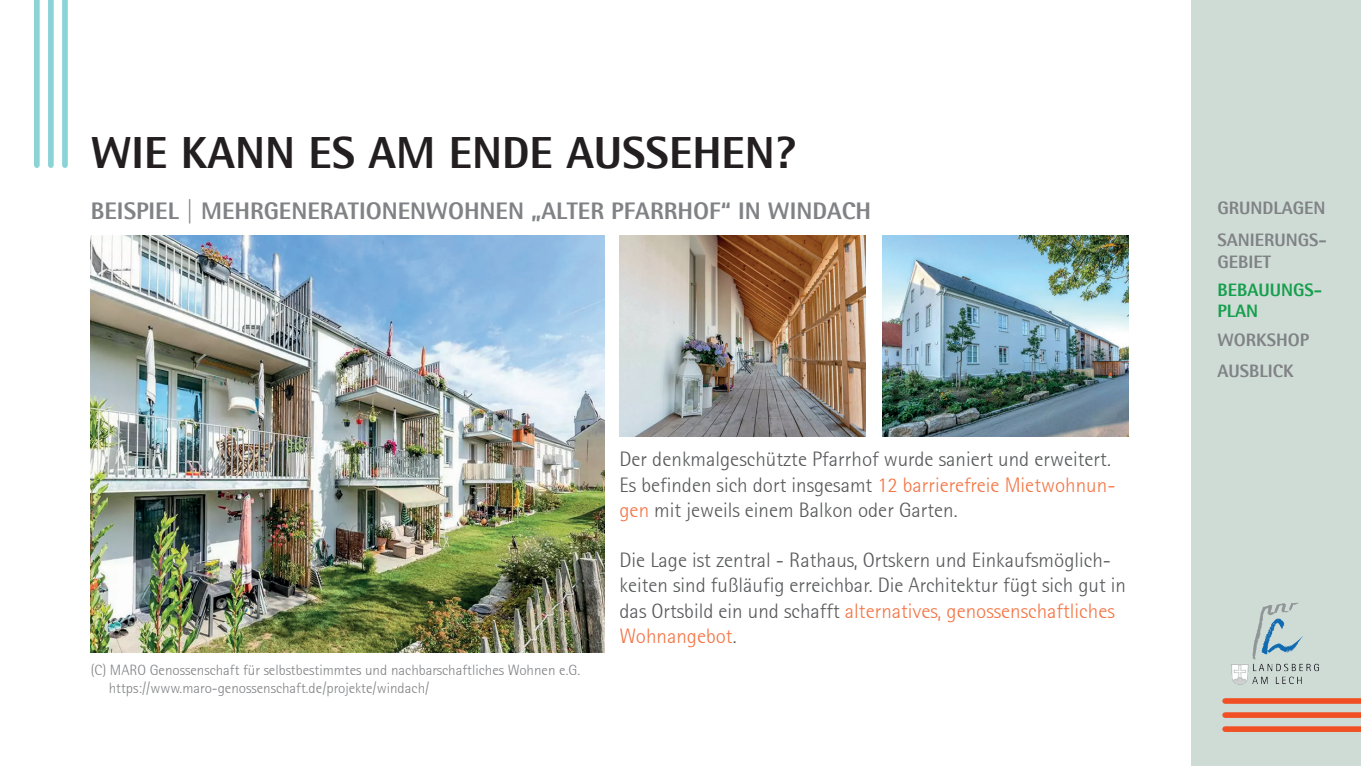
<style>
.page{position:relative;width:1361px;height:766px;background:#fff}
.page>*{position:absolute;margin:0;border:0;box-sizing:border-box;transform-origin:0 0}
.t1{font:800 45px "Agfa Rotis Semisans";color:#231f20}
.t2{font:800 24px "Agfa Rotis Semisans";color:#808285}
.t3{font:300 21px/25.2px "Rotis Semi Sans 45";color:#57585a}
.t4{font:800 18px/21.6px "Agfa Rotis Semisans";color:#808285}
.t5{font:800 18px/21.6px "Agfa Rotis Semisans";color:#169f4d}
.t6{font:300 15px/18px "Rotis Semi Sans 45";color:#808285}
.s1{color:#f37545}
</style>
<div class="page">
<div style="left:1192px;top:0;width:169px;height:765px;background:#cfdcd6"></div>
<div style="left:62px;top:0;width:6px;height:165px;background:#8ad3d6"></div>
<div style="left:48px;top:0;width:6px;height:165px;background:#8ad3d6"></div>
<div style="left:34px;top:0;width:6px;height:165px;background:#8ad3d6"></div>
<div style="left:1225px;top:698px;width:136px;height:5px;background:#f05024"></div>
<div style="left:1225px;top:712px;width:136px;height:5px;background:#f05024"></div>
<div style="left:1225px;top:726px;width:136px;height:5px;background:#f05024"></div>
<img style="left:1231px;top:602px;width:88px;height:83px">
<img style="left:91px;top:235px;width:513px;height:417px">
<img style="left:619px;top:235px;width:246px;height:201px">
<img style="left:882px;top:235px;width:246px;height:201px">
<h1 class="t1" style="left:91px;top:124px;width:706px">WIE KANN ES AM ENDE AUSSEHEN?</h1>
<p class="t2" style="left:91px;top:195px;width:782px">BEISPIEL | MEHRGENERATIONENWOHNEN „ALTER PFARRHOF“ IN WINDACH</p>
<p class="t4" style="left:1217px;top:197px;width:110px">GRUNDLAGEN</p>
<p class="t4" style="left:1217px;top:229px;width:111px">SANIERUNGS-<br>GEBIET</p>
<p class="t5" style="left:1217px;top:278px;width:106px">BEBAUUNGS-<br>PLAN</p>
<p class="t4" style="left:1217px;top:328px;width:93px">WORKSHOP</p>
<p class="t6" style="left:109px;top:660px;width:473px;text-indent:-18px">(C) MARO Genossenschaft für selbstbestimmtes und nachbarschaftliches Wohnen e.G. https://www.maro-genossenschaft.de/projekte/windach/</p>
<p class="t3" style="left:619px;top:446px;width:497px">Der denkmalgeschützte Pfarrhof wurde saniert und erweitert.<br>Es befinden sich dort insgesamt <span class="s1">12 barrierefreie Mietwohnun&shy;gen</span> mit jeweils einem Balkon oder Garten.</p>
<p class="t3" style="left:619px;top:547px;width:508px">Die Lage ist zentral - Rathaus, Ortskern und Einkaufsmöglich&shy;keiten sind fußläufig erreichbar. Die Architektur fügt sich gut in das Ortsbild ein und schafft <span class="s1">alternatives, genossenschaftliches Wohnangebot</span>.</p>
<p class="t4" style="left:1217px;top:360px;width:78px">AUSBLICK</p>
</div>
